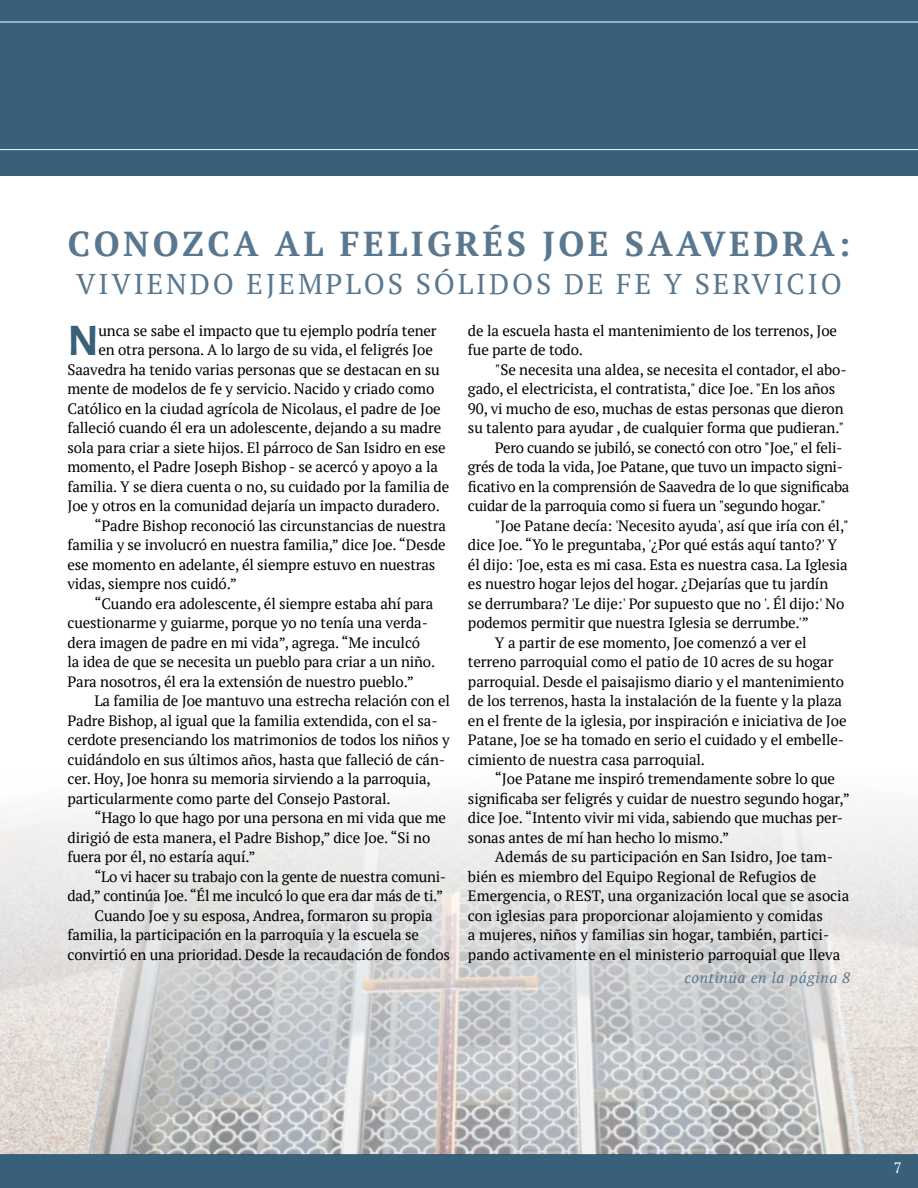
<style>
.page{position:relative;width:918px;height:1188px;background:#fff}
.page>*{position:absolute;margin:0;border:0;box-sizing:border-box;transform-origin:0 0}
.t1{font:700 45.3px "Alegreya Sans";color:#39607a}
.t2{font:700 34.5px "PT Serif";letter-spacing:.1em;color:#59778e}
.t3{font:28.5px "PT Serif";letter-spacing:.1em;color:#59778e}
.t4{font:15px/19.5px "PT Serif";letter-spacing:-.01em;color:#000}
.t5{font:italic 15px "PT Serif";letter-spacing:.05em;color:#59778e}
.t6{font:15px "PT Serif";color:#fff}
</style>
<div class="page">
<div style="left:0;top:1154px;width:918px;height:34px;background:#39607a"></div>
<img style="left:0;top:803px;width:918px;height:351px">
<div style="left:0;top:0;width:918px;height:176px;background:#39607a"></div>
<hr style="left:0;top:22px;width:918px;height:1px;background:#fff">
<hr style="left:0;top:149px;width:918px;height:1px;background:#fff">
<h2 class="t2" style="left:68px;top:221px;width:784px">CONOZCA AL FELIGRÉS JOE SAAVEDRA:</h2>
<h3 class="t3" style="left:76px;top:265px;width:767px">VIVIENDO EJEMPLOS SÓLIDOS DE FE Y SERVICIO</h3>
<h1 class="t1" style="left:68px;top:307px;width:33px">N</h1>
<p class="t4" style="left:99px;top:320px;width:340px">unca se sabe el impacto que tu ejemplo podría tener</p>
<p class="t4" style="left:468px;top:320px;width:371px">de la escuela hasta el mantenimiento de los terrenos, Joe fue parte de todo.</p>
<p class="t4" style="left:495px;top:359px;width:353px">"Se necesita una aldea, se necesita el contador, el abo-</p>
<p class="t4" style="left:468px;top:379px;width:369px">gado, el electricista, el contratista," dice Joe. "En los años</p>
<p class="t4" style="left:468px;top:398px;width:377px">90, vi mucho de eso, muchas de estas personas que dieron</p>
<p class="t4" style="left:468px;top:418px;width:378px">su talento para ayudar , de cualquier forma que pudieran."</p>
<p class="t4" style="left:495px;top:437px;width:349px">Pero cuando se jubiló, se conectó con otro "Joe," el feli-</p>
<p class="t4" style="left:468px;top:457px;width:377px">grés de toda la vida, Joe Patane, que tuvo un impacto signi-</p>
<p class="t4" style="left:468px;top:476px;width:383px">ficativo en la comprensión de Saavedra de lo que significaba</p>
<p class="t4" style="left:468px;top:496px;width:359px">cuidar de la parroquia como si fuera un "segundo hogar."</p>
<p class="t4" style="left:495px;top:515px;width:355px">"Joe Patane decía: 'Necesito ayuda', así que iría con él,"</p>
<p class="t4" style="left:468px;top:535px;width:371px">dice Joe. “Yo le preguntaba, '¿Por qué estás aquí tanto?' Y</p>
<p class="t4" style="left:468px;top:554px;width:381px">él dijo: 'Joe, esta es mi casa. Esta es nuestra casa. La Iglesia</p>
<p class="t4" style="left:468px;top:574px;width:362px">es nuestro hogar lejos del hogar. ¿Dejarías que tu jardín</p>
<p class="t4" style="left:468px;top:593px;width:378px">se derrumbara? 'Le dije:' Por supuesto que no '. Él dijo:' No</p>
<p class="t4" style="left:468px;top:613px;width:342px">podemos permitir que nuestra Iglesia se derrumbe.'”</p>
<p class="t4" style="left:495px;top:632px;width:313px">Y a partir de ese momento, Joe comenzó a ver el</p>
<p class="t4" style="left:468px;top:652px;width:367px">terreno parroquial como el patio de 10 acres de su hogar</p>
<p class="t4" style="left:468px;top:671px;width:378px">parroquial. Desde el paisajismo diario y el mantenimiento</p>
<p class="t4" style="left:468px;top:691px;width:376px">de los terrenos, hasta la instalación de la fuente y la plaza</p>
<p class="t4" style="left:468px;top:710px;width:380px">en el frente de la iglesia, por inspiración e iniciativa de Joe</p>
<p class="t4" style="left:468px;top:730px;width:378px">Patane, Joe se ha tomado en serio el cuidado y el embelle-</p>
<p class="t4" style="left:468px;top:749px;width:239px">cimiento de nuestra casa parroquial.</p>
<p class="t4" style="left:495px;top:769px;width:342px">“Joe Patane me inspiró tremendamente sobre lo que</p>
<p class="t4" style="left:468px;top:788px;width:383px">significaba ser feligrés y cuidar de nuestro segundo hogar,”</p>
<p class="t4" style="left:468px;top:808px;width:377px">dice Joe. “Intento vivir mi vida, sabiendo que muchas per-</p>
<p class="t4" style="left:468px;top:827px;width:263px">sonas antes de mí han hecho lo mismo.”</p>
<p class="t4" style="left:495px;top:847px;width:340px">Además de su participación en San Isidro, Joe tam-</p>
<p class="t4" style="left:468px;top:866px;width:350px">bién es miembro del Equipo Regional de Refugios de</p>
<p class="t4" style="left:468px;top:886px;width:383px">Emergencia, o REST, una organización local que se asocia</p>
<p class="t4" style="left:468px;top:905px;width:356px">con iglesias para proporcionar alojamiento y comidas</p>
<p class="t4" style="left:468px;top:925px;width:363px">a mujeres, niños y familias sin hogar, también, partici-</p>
<p class="t4" style="left:468px;top:944px;width:374px">pando activamente en el ministerio parroquial que lleva</p>
<p class="t5" style="left:684px;top:968px;width:168px">continúa en la página 8</p>
<p class="t4" style="left:99px;top:340px;width:336px">en otra persona. A lo largo de su vida, el feligrés Joe</p>
<p class="t4" style="left:67px;top:359px;width:374px">Saavedra ha tenido varias personas que se destacan en su</p>
<p class="t4" style="left:67px;top:379px;width:368px">mente de modelos de fe y servicio. Nacido y criado como</p>
<p class="t4" style="left:67px;top:398px;width:375px">Católico en la ciudad agrícola de Nicolaus, el padre de Joe</p>
<p class="t4" style="left:67px;top:418px;width:375px">falleció cuando él era un adolescente, dejando a su madre</p>
<p class="t4" style="left:67px;top:437px;width:380px">sola para criar a siete hijos. El párroco de San Isidro en ese</p>
<p class="t4" style="left:67px;top:457px;width:372px">momento, el Padre Joseph Bishop - se acercó y apoyo a la</p>
<p class="t4" style="left:67px;top:476px;width:383px">familia. Y se diera cuenta o no, su cuidado por la familia de</p>
<p class="t4" style="left:67px;top:496px;width:374px">Joe y otros en la comunidad dejaría un impacto duradero.</p>
<p class="t4" style="left:94px;top:515px;width:353px">“Padre Bishop reconoció las circunstancias de nuestra</p>
<p class="t4" style="left:67px;top:535px;width:380px">familia y se involucró en nuestra familia,” dice Joe. “Desde</p>
<p class="t4" style="left:67px;top:554px;width:369px">ese momento en adelante, él siempre estuvo en nuestras</p>
<p class="t4" style="left:67px;top:574px;width:171px">vidas, siempre nos cuidó.”</p>
<p class="t4" style="left:94px;top:593px;width:340px">“Cuando era adolescente, él siempre estaba ahí para</p>
<p class="t4" style="left:67px;top:613px;width:362px">cuestionarme y guiarme, porque yo no tenía una verda-</p>
<p class="t4" style="left:67px;top:632px;width:354px">dera imagen de padre en mi vida”, agrega. “Me inculcó</p>
<p class="t4" style="left:67px;top:652px;width:369px">la idea de que se necesita un pueblo para criar a un niño.</p>
<p class="t4" style="left:67px;top:671px;width:348px">Para nosotros, él era la extensión de nuestro pueblo.”</p>
<p class="t4" style="left:94px;top:691px;width:357px">La familia de Joe mantuvo una estrecha relación con el</p>
<p class="t4" style="left:67px;top:710px;width:372px">Padre Bishop, al igual que la familia extendida, con el sa-</p>
<p class="t4" style="left:67px;top:730px;width:384px">cerdote presenciando los matrimonios de todos los niños y</p>
<p class="t4" style="left:67px;top:749px;width:379px">cuidándolo en sus últimos años, hasta que falleció de cán-</p>
<p class="t4" style="left:67px;top:769px;width:365px">cer. Hoy, Joe honra su memoria sirviendo a la parroquia,</p>
<p class="t4" style="left:67px;top:788px;width:325px">particularmente como parte del Consejo Pastoral.</p>
<p class="t4" style="left:94px;top:808px;width:353px">“Hago lo que hago por una persona en mi vida que me</p>
<p class="t4" style="left:67px;top:827px;width:364px">dirigió de esta manera, el Padre Bishop,” dice Joe. “Si no</p>
<p class="t4" style="left:67px;top:847px;width:190px">fuera por él, no estaría aquí.”</p>
<p class="t4" style="left:94px;top:866px;width:353px">“Lo vi hacer su trabajo con la gente de nuestra comuni-</p>
<p class="t4" style="left:67px;top:886px;width:377px">dad,” continúa Joe. “Él me inculcó lo que era dar más de ti.”</p>
<p class="t4" style="left:94px;top:905px;width:340px">Cuando Joe y su esposa, Andrea, formaron su propia</p>
<p class="t4" style="left:67px;top:925px;width:353px">familia, la participación en la parroquia y la escuela se</p>
<p class="t4" style="left:67px;top:944px;width:384px">convirtió en una prioridad. Desde la recaudación de fondos</p>
<p class="t6" style="left:894px;top:1158px;width:9px">7</p>
</div>
